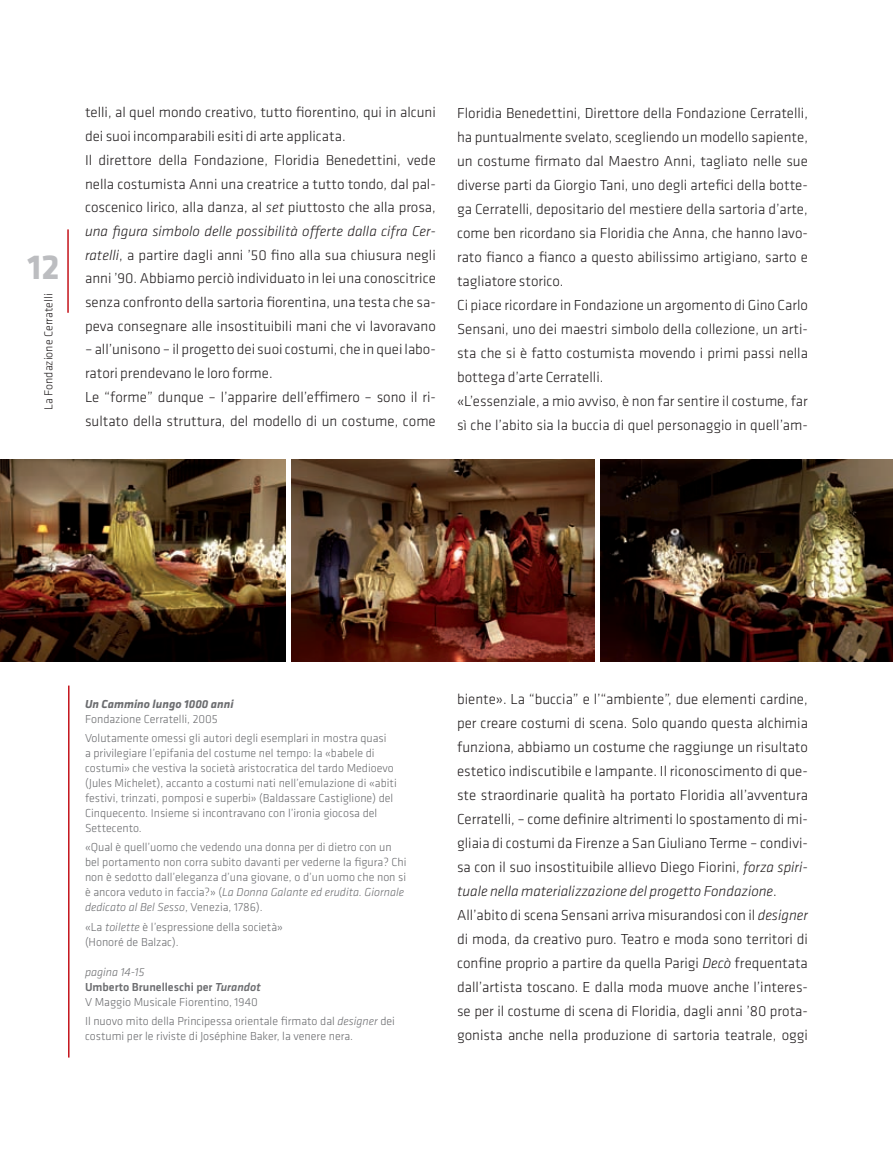
<style>
.page{position:relative;width:893px;height:1149px;background:#fff}
.page>*{position:absolute;margin:0;border:0;box-sizing:border-box;transform-origin:0 0}
.t1{font:700 36px "Klavika";color:#bcbdc0}
.t2{font:300 15px/24px "Klavika";color:#231f20}
.t3{font:300 14.85px/23.7px "Klavika";color:#231f20}
.t4{font:300 12px/15px "Klavika";color:#6c6d70}
.t5{font:300 12px "Klavika";color:#231f20}
.t6{font:italic 700 12px "Klavika";color:#6c6d70}
.s1{font-style:italic}
.s2{font-weight:500}
.s3{font-weight:500;font-style:italic}
</style>
<div class="page">
<hr style="left:67px;top:229px;width:2px;height:84px;background:#c4121a">
<img style="left:0;top:459px;width:286px;height:202px">
<img style="left:601px;top:459px;width:292px;height:202px">
<img style="left:292px;top:459px;width:302px;height:202px">
<hr style="left:68px;top:685px;width:2px;height:372px;background:#c4121a">
<h1 class="t1" style="left:27px;top:247px;width:34px">12</h1>
<p class="t5" style="left:42px;top:410px;width:118px;rotate:-90deg">La Fondazione Cerratelli</p>
<p class="t3" style="left:85px;top:101px;width:352px">telli, al quel mondo creativo, tutto fiorentino, qui in alcuni dei suoi incomparabili esiti di arte applicata.<br>Il direttore della Fondazione, Floridia Benedettini, vede nella costumista Anni una creatrice a tutto tondo, dal pal&shy;coscenico lirico, alla danza, al <span class="s1">set</span> piuttosto che alla prosa, <span class="s1">una figura simbolo delle possibilità offerte dalla cifra Cer&shy;ratelli</span>, a partire dagli anni ’50 fino alla sua chiusura negli anni ’90. Abbiamo perciò individuato in lei una conoscitrice senza confronto della sartoria fiorentina, una testa che sa&shy;peva consegnare alle insostituibili mani che vi lavoravano</p>
<p class="t3" style="left:85px;top:338px;width:352px">– all’unisono – il progetto dei suoi costumi, che in quei labo-</p>
<p class="t2" style="left:85px;top:361px;width:352px">ratori prendevano le loro forme.<br>Le “forme” dunque – l’apparire dell’effimero – sono il ri&shy;sultato della struttura, del modello di un costume, come</p>
<p class="t2" style="left:457px;top:101px;width:352px">Floridia Benedettini, Direttore della Fondazione Cerratelli, ha puntualmente svelato, scegliendo un modello sapiente, un costume firmato dal Maestro Anni, tagliato nelle sue diverse parti da Giorgio Tani, uno degli artefici della botte&shy;ga Cerratelli, depositario del mestiere della sartoria d’arte, come ben ricordano sia Floridia che Anna, che hanno lavo&shy;rato fianco a fianco a questo abilissimo artigiano, sarto e tagliatore storico.<br>Ci piace ricordare in Fondazione un argomento di Gino Carlo Sensani, uno dei maestri simbolo della collezione, un arti&shy;sta che si è fatto costumista movendo i primi passi nella bottega d’arte Cerratelli.<br>«L’essenziale, a mio avviso, è non far sentire il costume, far sì che l’abito sia la buccia di quel personaggio in quell’am-</p>
<p class="t6" style="left:85px;top:697px;width:150px">Un Cammino lungo 1000 anni</p>
<p class="t4" style="left:85px;top:709px;width:303px;line-height:19.2px">Fondazione Cerratelli, 2005<br>Volutamente omessi gli autori degli esemplari in mostra quasi</p>
<p class="t4" style="left:85px;top:745px;width:313px">a privilegiare l’epifania del costume nel tempo: la «babele di costumi» che vestiva la società aristocratica del tardo Medioevo (Jules Michelet), accanto a costumi nati nell’emulazione di «abiti festivi, trinzati, pomposi e superbi» (Baldassare Castiglione) del Cinquecento. Insieme si incontravano con l’ironia giocosa del Settecento.</p>
<p class="t4" style="left:85px;top:839px;width:323px">«Qual è quell’uomo che vedendo una donna per di dietro con un bel portamento non corra subito davanti per vederne la figura? Chi non è sedotto dall’eleganza d’una giovane, o d’un uomo che non si è ancora veduto in faccia?» (<span class="s1">La Donna Galante ed erudita. Giornale dedicato al Bel Sesso</span>, Venezia, 1786).</p>
<p class="t4" style="left:85px;top:919px;width:199px">«La <span class="s1">toilette</span> è l’espressione della società» (Honoré de Balzac).</p>
<p class="t4" style="left:85px;top:964px;width:177px"><span class="s1">pagina 14-15<br></span><span class="s2">Umberto Brunelleschi per</span> <span class="s3">Turandot<br></span>V Maggio Musicale Fiorentino, 1940</p>
<p class="t4" style="left:85px;top:1013px;width:311px">Il nuovo mito della Principessa orientale firmato dal <span class="s1">designer</span> dei costumi per le riviste di Joséphine Baker, la venere nera.</p>
<p class="t2" style="left:457px;top:686px;width:352px">biente». La “buccia” e l’“ambiente”, due elementi cardine, per creare costumi di scena. Solo quando questa alchimia funziona, abbiamo un costume che raggiunge un risultato estetico indiscutibile e lampante. Il riconoscimento di que&shy;ste straordinarie qualità ha portato Floridia all’avventura Cerratelli, – come definire altrimenti lo spostamento di mi&shy;gliaia di costumi da Firenze a San Giuliano Terme – condivi&shy;sa con il suo insostituibile allievo Diego Fiorini, <span class="s1">forza spiri&shy;tuale nella materializzazione del progetto Fondazione</span>.<br>All’abito di scena Sensani arriva misurandosi con il <span class="s1">designer </span>di moda, da creativo puro. Teatro e moda sono territori di confine proprio a partire da quella Parigi <span class="s1">Decò</span> frequentata dall’artista toscano. E dalla moda muove anche l’interes&shy;se per il costume di scena di Floridia, dagli anni ’80 prota&shy;gonista anche nella produzione di sartoria teatrale, oggi</p>
</div>
